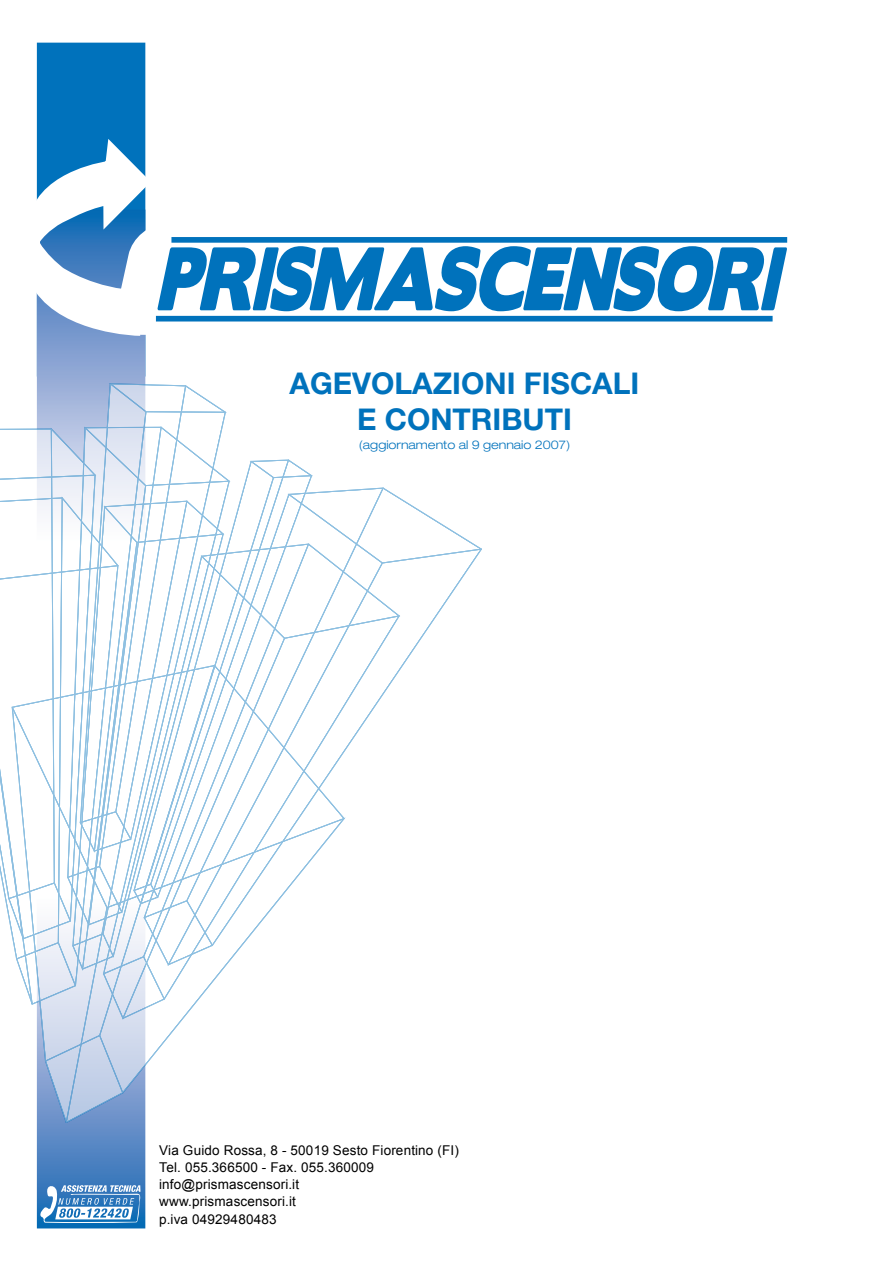
<style>
.page{position:relative;width:893px;height:1263px;background:#fff}
.page>*{position:absolute;margin:0;border:0;box-sizing:border-box;transform-origin:0 0}
.t1{font:700 30px/36px "Helvetica Neue";color:#0072bc;text-align:center}
.t2{font:13.5px/17.1px "Arial";color:#000}
.t3{font:300 expanded 12px "Helvetica Neue";color:#0072bc}
</style>
<div class="page">
<div style="left:37px;top:43px;width:108px;height:333px;background:#0072bc"></div>
<svg style="left:37px;top:339px;width:108px;height:44px;background:#89a3d2"></svg>
<svg style="left:37px;top:1123px;width:108px;height:105px;background:#4981c0"></svg>
<svg style="left:36px;top:139px;width:752px;height:200px"></svg>
<svg style="left:40px;top:1185px;width:101px;height:38px"></svg>
<svg style="left:0;top:383px;width:482px;height:740px"></svg>
<p class="t1" style="left:289px;top:364px;width:351px">AGEVOLAZIONI FISCALI<br>E CONTRIBUTI</p>
<p class="t3" style="left:359px;top:438px;width:213px">(aggiornamento al 9 gennaio 2007)</p>
<p class="t2" style="left:159px;top:1142px;width:301px">Via Guido Rossa, 8 - 50019 Sesto Fiorentino (FI)<br>Tel. 055.366500 - Fax. 055.360009 info@prismascensori.it<br>www.prismascensori.it<br>p.iva 04929480483</p>
</div>
